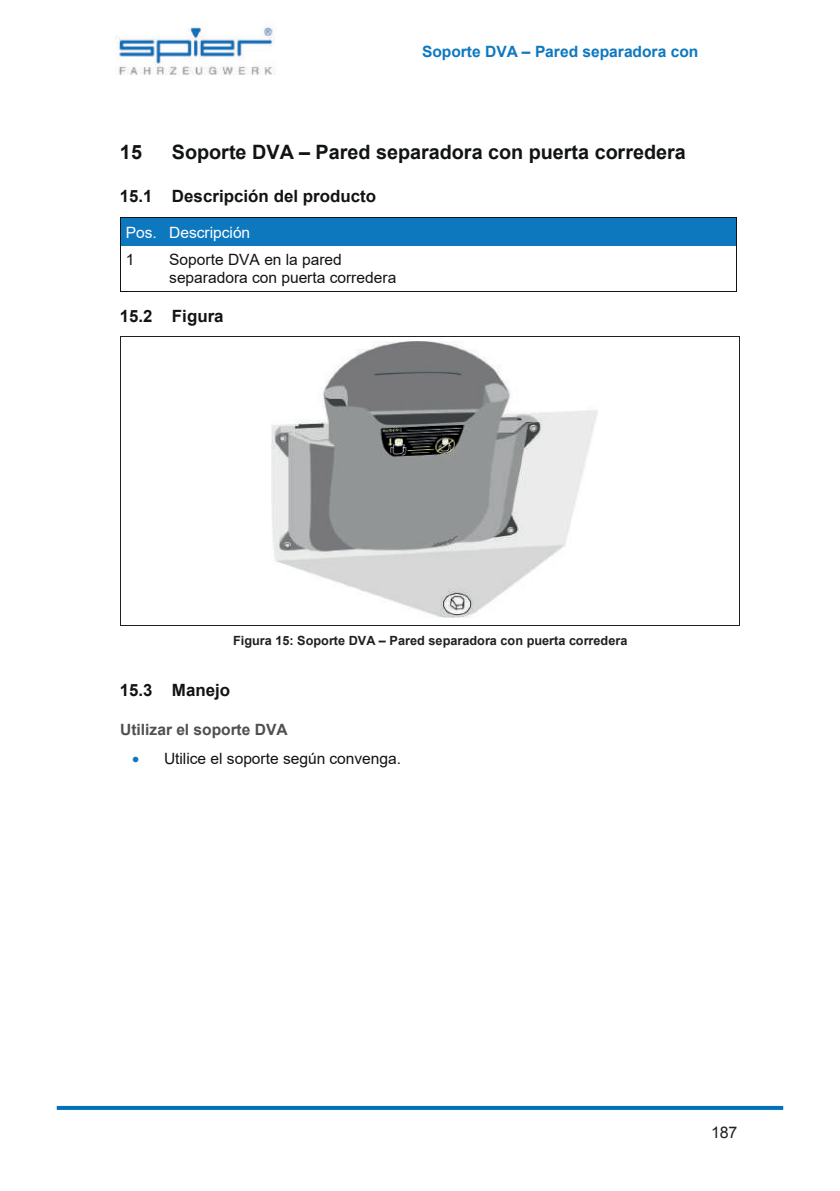
<style>
.page{position:relative;width:840px;height:1191px;background:#fff}
.page>*{position:absolute;margin:0;border:0;box-sizing:border-box;transform-origin:0 0}
.t1{font:700 19.8px "Arial";color:#111314}
.t2{font:700 17px "Arial";color:#111314}
.t3{font:16px "Arial";color:#231f20}
.t4{font:15.6px/17.8px "Arial";color:#111314}
.t5{font:700 15.6px "Arial";color:#0e78bf}
.t6{font:700 15.6px "Arial";color:#4d504e}
.t7{font:15.6px "Arial";color:#fff}
.t8{font:700 12.6px "Arial";color:#231f20}
.s1{color:#0e78bf}
</style>
<div class="page">
<img style="left:115px;top:27px;width:160px;height:48px">
<div style="left:121px;top:217px;width:42px;height:29px;background:#0e78bf"></div>
<div style="left:163px;top:217px;width:572px;height:29px;background:#0e78bf"></div>
<hr style="left:121px;top:217px;width:42px;height:1px;background:#111314">
<hr style="left:163px;top:217px;width:572px;height:1px;background:#111314">
<svg style="left:120px;top:217px;width:1px;height:29px"></svg>
<svg style="left:735px;top:217px;width:1px;height:29px"></svg>
<hr style="left:120px;top:246px;width:1px;height:45px;background:#111314">
<hr style="left:121px;top:291px;width:42px;height:1px;background:#111314">
<hr style="left:162px;top:291px;width:573px;height:1px;background:#111314">
<hr style="left:735px;top:246px;width:1px;height:45px;background:#111314">
<hr style="left:121px;top:336px;width:617px;height:1px;background:#231f20">
<hr style="left:120px;top:337px;width:1px;height:288px;background:#231f20">
<hr style="left:738px;top:337px;width:1px;height:288px;background:#231f20">
<hr style="left:121px;top:625px;width:617px;height:1px;background:#231f20">
<img style="left:271px;top:341px;width:326px;height:276px">
<svg style="left:57px;top:1106px;width:725px;height:4px;background:#0474bd"></svg>
<p class="t5" style="left:422px;top:40px;width:277px">Soporte DVA – Pared separadora con</p>
<p class="t1" style="left:120px;top:138px;width:23px">15</p>
<p class="t1" style="left:172px;top:138px;width:515px">Soporte DVA – Pared separadora con puerta corredera</p>
<p class="t2" style="left:120px;top:184px;width:257px">15.1 Descripción del producto</p>
<p class="t7" style="left:126px;top:221px;width:126px">Pos. Descripción</p>
<p class="t4" style="left:126px;top:251px;width:10px">1</p>
<p class="t4" style="left:169px;top:251px;width:228px">Soporte DVA en la pared separadora con puerta corredera</p>
<p class="t2" style="left:120px;top:304px;width:105px">15.2 Figura</p>
<p class="t8" style="left:233px;top:631px;width:396px">Figura 15: Soporte DVA – Pared separadora con puerta corredera</p>
<p class="t2" style="left:120px;top:678px;width:112px">15.3 Manejo</p>
<p class="t6" style="left:120px;top:718px;width:169px">Utilizar el soporte DVA</p>
<p class="t4" style="left:132px;top:749px;width:270px"><span class="s1">•</span> Utilice el soporte según convenga.</p>
<p class="t3" style="left:710px;top:1122px;width:28px">187</p>
</div>
